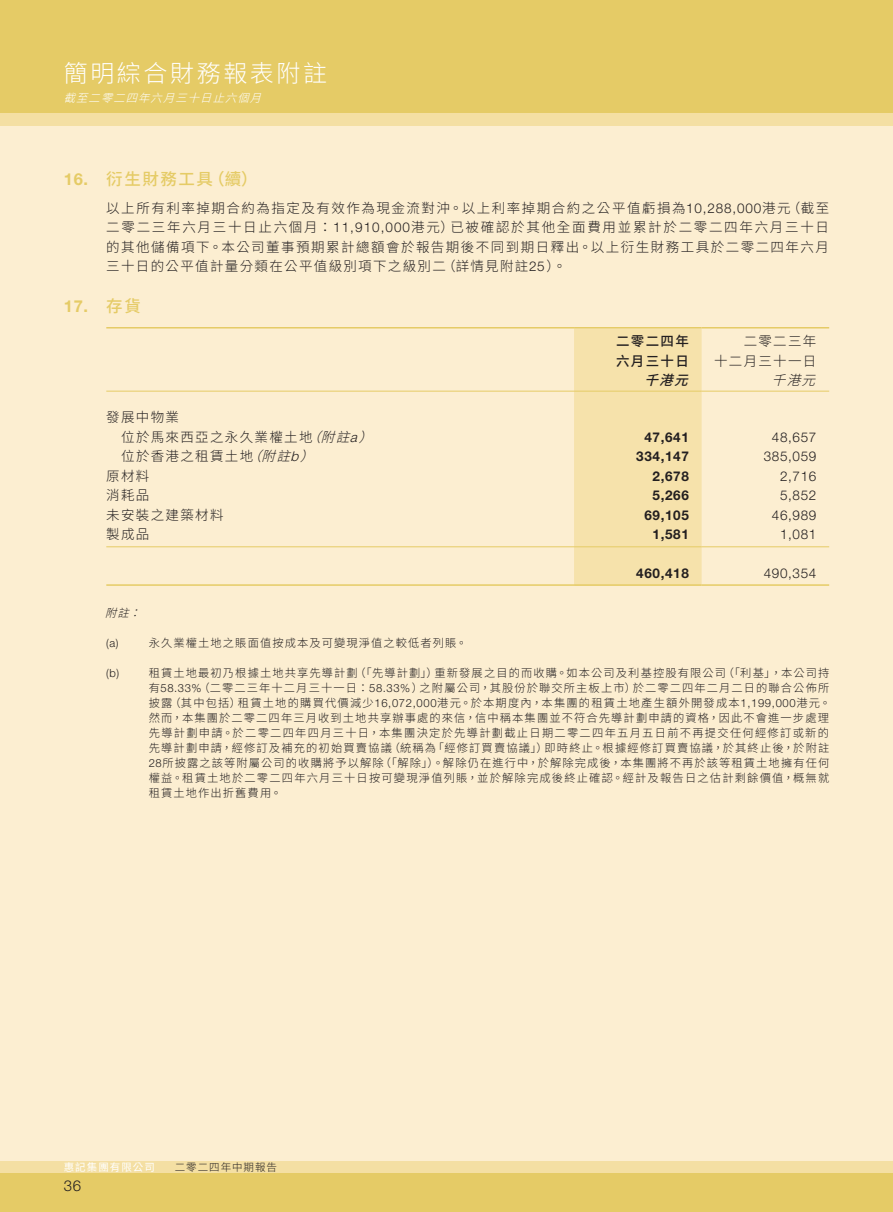
<style>
.page{position:relative;width:893px;height:1212px;background:#fff}
.page>*{position:absolute;margin:0;border:0;box-sizing:border-box;transform-origin:0 0}
.t1{font:300 24px "Source Han Sans TC";letter-spacing:.11em;color:#fff}
.Heading_1{font:500 16.5px "Source Han Sans TC";letter-spacing:.095em;color:#e5cb66}
.Heading_1-2{font:700 16.5px "Helvetica Neue LT Std";color:#e5cb66}
.t2{font:300 15px "Helvetica Neue LT Std";color:#231f20}
.Body_Text{font:300 13.5px/19.5px "Source Han Sans TC";letter-spacing:.1em;color:#231f20;text-align:justify}
.Body_Text-2{font:700 13.5px "Helvetica Neue LT Std";letter-spacing:.05em;color:#231f20}
.Body_Text-3{font:300 13.5px "Helvetica Neue LT Std";letter-spacing:.05em;color:#231f20}
.Body_Text-4{font:500 13.5px "Source Han Sans TC";letter-spacing:.1em;color:#231f20}
.Body_Text-5{font:italic 500 13.5px "Source Han Sans TC";color:#231f20}
.Body_Text-6{font:italic 300 13.5px "Source Han Sans TC";color:#231f20}
.Notes{font:300 11.25px/15px "Source Han Sans TC";letter-spacing:.1em;color:#231f20}
.t3{font:italic 300 11.25px "Source Han Sans TC";color:#fff}
.Notes-2{font:300 11.25px "Helvetica Neue LT Std";color:#231f20}
.Notes-3{font:italic 300 11.25px "Source Han Sans TC";color:#231f20}
.t4{font:300 10.5px "Source Han Sans TC";letter-spacing:.095em;color:#231f20}
.s1{font-family:"Helvetica Neue LT Std";font-weight:700}
.s2{font-family:"Helvetica Neue LT Std"}
.s3{font-family:"Source Han Sans TC";font-weight:500}
.s4{font-style:italic}
.s5{font-family:"Helvetica Neue LT Std";font-style:italic}
.s6{font-weight:400;color:#fff}
</style>
<div class="page">
<div style="left:0;top:105px;width:893px;height:1077px;background:#fceed1"></div>
<div style="left:0;top:1161px;width:893px;height:13px;background:#f4dfa3"></div>
<div style="left:0;top:1174px;width:893px;height:38px;background:#e5cb66"></div>
<div style="left:0;top:0;width:893px;height:125px;background:#f4dfa3"></div>
<div style="left:0;top:0;width:893px;height:113px;background:#e5cb66"></div>
<div style="left:574px;top:328px;width:128px;height:256px;background:#f6e2ab"></div>
<hr style="left:106px;top:327px;width:468px;height:1px;background:#e5cb66">
<hr style="left:574px;top:327px;width:128px;height:1px;background:#e5cb66">
<hr style="left:702px;top:327px;width:127px;height:1px;background:#e5cb66">
<hr style="left:106px;top:391px;width:468px;height:1px;background:#e5cb66">
<hr style="left:574px;top:391px;width:128px;height:1px;background:#e5cb66">
<hr style="left:702px;top:391px;width:127px;height:1px;background:#e5cb66">
<hr style="left:106px;top:546px;width:468px;height:1px;background:#e5cb66">
<hr style="left:574px;top:546px;width:128px;height:1px;background:#e5cb66">
<hr style="left:702px;top:546px;width:127px;height:1px;background:#e5cb66">
<hr style="left:106px;top:584px;width:468px;height:2px;background:#e5cb66">
<hr style="left:574px;top:584px;width:128px;height:2px;background:#e5cb66">
<hr style="left:702px;top:584px;width:127px;height:2px;background:#e5cb66">
<h1 class="t1" style="left:64px;top:60px;width:265px">簡明綜合財務報表附註</h1>
<p class="t3" style="left:64px;top:91px;width:207px">截至二零二四年六月三十日止六個月</p>
<p class="Heading_1" style="left:64px;top:169px;width:196px"><span class="s1">16.</span> 衍生財務工具（續）</p>
<p class="Body_Text" style="left:106px;top:198px;width:724px">以上所有利率掉期合約為指定及有效作為現金流對沖。以上利率掉期合約之公平值虧損為<span class="s2">10,288,000</span>港元（截至二零二三年六月三十日止六個月：<span class="s2">11,910,000</span>港元）已被確認於其他全面費用並累計於二零二四年六月三十日的其他儲備項下。本公司董事預期累計總額會於報告期後不同到期日釋出。以上衍生財務工具於二零二四年六月三十日的公平值計量分類在公平值級別項下之級別二（詳情見附註<span class="s2">25</span>）。</p>
<p class="Heading_1-2" style="left:64px;top:296px;width:79px">17. <span class="s3">存貨</span></p>
<p class="Body_Text-4" style="left:616px;top:334px;width:74px">二零二四年</p>
<p class="Body_Text-4" style="left:616px;top:353px;width:74px">六月三十日</p>
<p class="Body_Text" style="left:744px;top:332px;width:74px">二零二三年</p>
<p class="Body_Text" style="left:714px;top:351px;width:104px">十二月三十一日</p>
<p class="Body_Text-5" style="left:644px;top:373px;width:55px">千港元</p>
<p class="Body_Text-6" style="left:772px;top:373px;width:55px">千港元</p>
<p class="Body_Text" style="left:106px;top:408px;width:74px">發展中物業</p>
<p class="Body_Text" style="left:121px;top:427px;width:263px">位於馬來西亞之永久業權土地<span class="s4">（附註</span><span class="s5">a</span><span class="s4">）</span></p>
<p class="Body_Text-2" style="left:644px;top:428px;width:46px">47,641</p>
<p class="Body_Text-3" style="left:772px;top:429px;width:46px">48,657</p>
<p class="Body_Text" style="left:121px;top:447px;width:204px">位於香港之租賃土地<span class="s4">（附註</span><span class="s5">b</span><span class="s4">）</span></p>
<p class="Body_Text-2" style="left:636px;top:448px;width:54px">334,147</p>
<p class="Body_Text-3" style="left:764px;top:448px;width:54px">385,059</p>
<p class="Body_Text" style="left:106px;top:466px;width:45px">原材料</p>
<p class="Body_Text-2" style="left:652px;top:467px;width:38px">2,678</p>
<p class="Body_Text-3" style="left:780px;top:468px;width:38px">2,716</p>
<p class="Body_Text" style="left:106px;top:486px;width:45px">消耗品</p>
<p class="Body_Text-2" style="left:652px;top:487px;width:38px">5,266</p>
<p class="Body_Text-3" style="left:780px;top:487px;width:38px">5,852</p>
<p class="Body_Text" style="left:106px;top:505px;width:119px">未安裝之建築材料</p>
<p class="Body_Text-2" style="left:644px;top:506px;width:46px">69,105</p>
<p class="Body_Text-3" style="left:772px;top:507px;width:46px">46,989</p>
<p class="Body_Text" style="left:106px;top:525px;width:45px">製成品</p>
<p class="Body_Text-2" style="left:652px;top:526px;width:38px">1,581</p>
<p class="Body_Text-3" style="left:780px;top:526px;width:38px">1,081</p>
<p class="Body_Text-2" style="left:636px;top:565px;width:54px">460,418</p>
<p class="Body_Text-3" style="left:764px;top:565px;width:54px">490,354</p>
<p class="Notes-3" style="left:105px;top:607px;width:46px">附註：</p>
<p class="Notes-2" style="left:106px;top:636px;width:14px">(a)</p>
<p class="Notes" style="left:149px;top:636px;width:320px">永久業權土地之賬面值按成本及可變現淨值之較低者列賬。</p>
<p class="Notes-2" style="left:106px;top:666px;width:14px">(b)</p>
<p class="Notes" style="left:149px;top:666px;width:683px">租賃土地最初乃根據土地共享先導計劃（「先導計劃」）重新發展之目的而收購。如本公司及利基控股有限公司（「利基」，本公司持有<span class="s2">58.33%</span>（二零二三年十二月三十一日：<span class="s2">58.33%</span>）之附屬公司，其股份於聯交所主板上市）於二零二四年二月二日的聯合公佈所披露（其中包括）租賃土地的購買代價減少<span class="s2">16,072,000</span>港元。於本期度內，本集團的租賃土地產生額外開發成本<span class="s2">1,199,000</span>港元。然而，本集團於二零二四年三月收到土地共享辦事處的來信，信中稱本集團並不符合先導計劃申請的資格，因此不會進一步處理先導計劃申請。於二零二四年四月三十日，本集團決定於先導計劃截止日期二零二四年五月五日前不再提交任何經修訂或新的先導計劃申請，經修訂及補充的初始買賣協議（統稱為「經修訂買賣協議」）即時終止。根據經修訂買賣協議，於其終止後，於附註<span class="s2">28</span>所披露之該等附屬公司的收購將予以解除（「解除」）。解除仍在進行中，於解除完成後，本集團將不再於該等租賃土地擁有任何權益。租賃土地於二零二四年六月三十日按可變現淨值列賬，並於解除完成後終止確認。經計及報告日之估計剩餘價值，概無就租賃土地作出折舊費用。</p>
<p class="t4" style="left:64px;top:1161px;width:215px"><span class="s6">惠記集團有限公司</span>　　二零二四年中期報告</p>
<h3 class="t2" style="left:64px;top:1176px;width:19px">36</h3>
</div>
